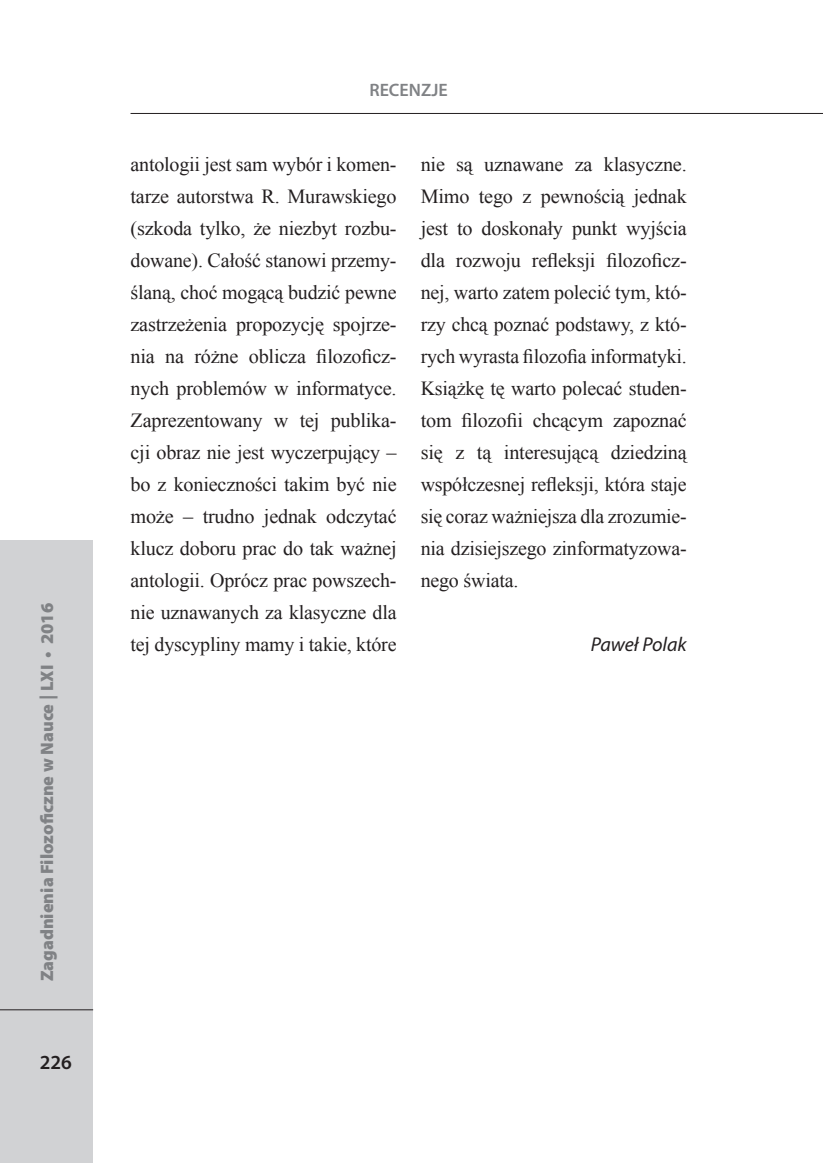
<style>
.page{position:relative;width:823px;height:1163px;background:#fff}
.page>*{position:absolute;margin:0;border:0;box-sizing:border-box;transform-origin:0 0}
.Tekst_recenzje_ZF{font:20px/32px "Times New Roman";letter-spacing:-.01em;color:#231f20;text-align:justify}
.Podpis_-_recenzje{font:italic 20px "Myriad Pro";color:#231f20}
.t1{font:600 20px "Myriad Pro";color:#231f20}
.t2{font:900 18px "Myriad Pro";color:#808285}
.t3{font:600 18px "Myriad Pro";color:#808285}
</style>
<div class="page">
<div style="left:0;top:540px;width:93px;height:622px;background:#d1d2d4"></div>
<hr style="left:130px;top:113px;width:692px;height:1px;background:#231f20">
<hr style="left:0;top:1009px;width:93px;height:1px;background:#231f20">
<p class="t2" style="left:35px;top:981px;width:380px;rotate:-90deg">Zagadnienia Filozoficzne w Nauce | LXI • 2016</p>
<p class="t1" style="left:40px;top:1049px;width:34px">226</p>
<p class="t3" style="left:369px;top:79px;width:80px">RECENZJE</p>
<p class="Tekst_recenzje_ZF" style="left:130px;top:148px;width:267px">antologii jest sam wybór i komen&shy;tarze autorstwa R. Murawskiego (szkoda tylko, że niezbyt rozbu&shy;dowane). Całość stanowi przemy&shy;ślaną, choć mogącą budzić pewne zastrzeżenia propozycję spojrze&shy;nia na różne oblicza filozoficz&shy;nych problemów w informatyce.<br>Zaprezentowany w tej publika&shy;cji obraz nie jest wyczerpujący – bo z konieczności takim być nie może – trudno jednak odczytać klucz doboru prac do tak ważnej antologii. Oprócz prac powszech&shy;nie uznawanych za klasyczne dla tej dyscypliny mamy i takie, które</p>
<p class="Tekst_recenzje_ZF" style="left:420px;top:148px;width:267px">nie są uznawane za klasyczne.<br>Mimo tego z pewnością jednak jest to doskonały punkt wyjścia dla rozwoju refleksji filozoficz&shy;nej, warto zatem polecić tym, któ&shy;rzy chcą poznać podstawy, z któ&shy;rych wyrasta filozofia informatyki.<br>Książkę tę warto polecać studen&shy;tom filozofii chcącym zapoznać się z tą interesującą dziedziną współczesnej refleksji, która staje się coraz ważniejsza dla zrozumie&shy;nia dzisiejszego zinformatyzowa&shy;nego świata.</p>
<p class="Podpis_-_recenzje" style="left:590px;top:632px;width:97px">Paweł Polak</p>
</div>
